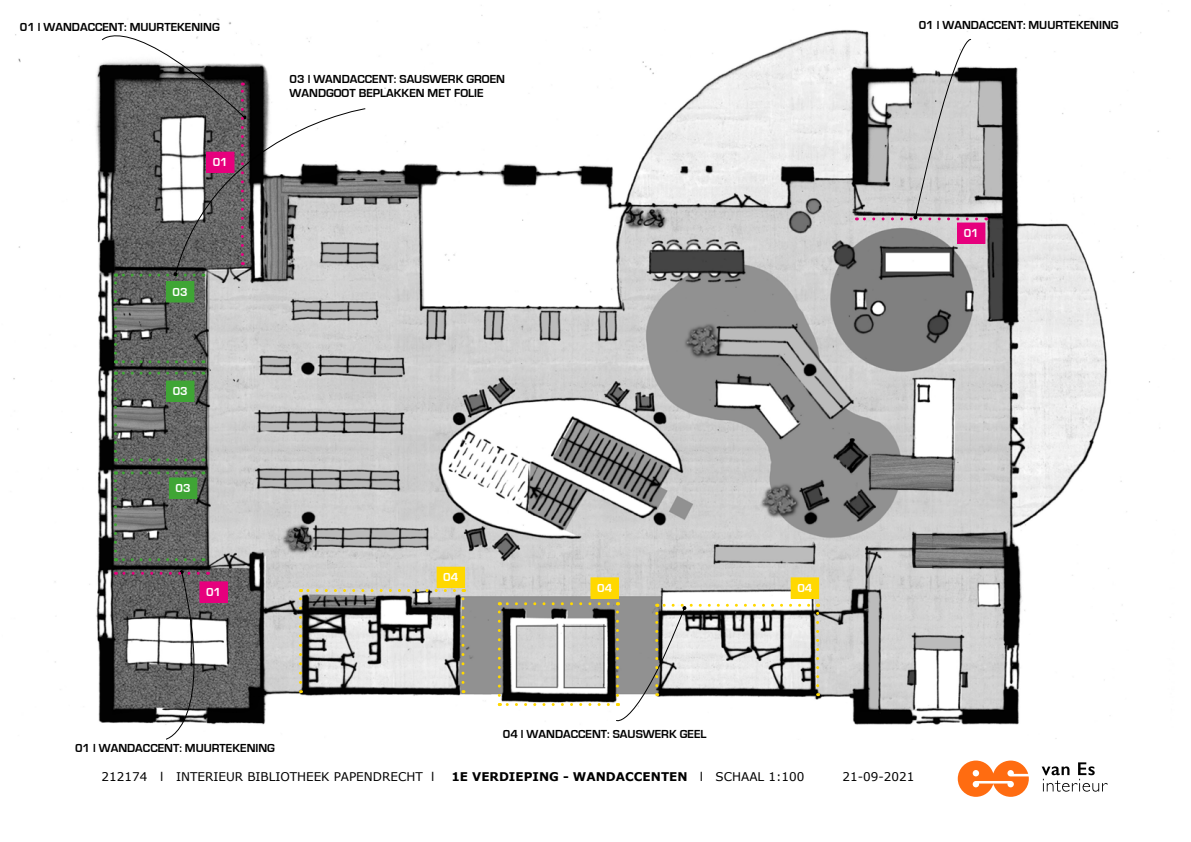
<style>
.page{position:relative;width:1191px;height:842px;background:#fff}
.page>*{position:absolute;margin:0;border:0;box-sizing:border-box;transform-origin:0 0}
.t1{font:700 12px/14.4px "Eurostile";color:#000}
.t2{font:12px "Verdana";color:#000}
.t3{font:700 12px "Verdana";color:#000}
.t4{font:700 12px "Eurostile";color:#fff}
.s1{font-weight:400}
</style>
<div class="page">
<svg style="left:1041px;top:762px;width:66px;height:30px"></svg>
<svg style="left:957px;top:760px;width:71px;height:37px"></svg>
<img style="left:13px;top:5px;width:1158px;height:734px">
<div style="left:200px;top:582px;width:27px;height:20px;background:#e6007d"></div>
<div style="left:199px;top:581px;width:29px;height:22px;border:1px solid #e6007d"></div>
<div style="left:169px;top:478px;width:28px;height:20px;background:#3fa535"></div>
<div style="left:169px;top:477px;width:28px;height:22px;border:1px solid #3fa535"></div>
<div style="left:957px;top:223px;width:28px;height:20px;background:#e6007d"></div>
<div style="left:957px;top:223px;width:28px;height:21px;border:1px solid #e6007d"></div>
<div style="left:591px;top:578px;width:27px;height:20px;background:#ffd800"></div>
<div style="left:590px;top:577px;width:29px;height:22px;border:1px solid #ffd800"></div>
<div style="left:437px;top:567px;width:27px;height:20px;background:#ffd800"></div>
<div style="left:436px;top:567px;width:29px;height:21px;border:1px solid #ffd800"></div>
<div style="left:791px;top:578px;width:27px;height:20px;background:#ffd800"></div>
<div style="left:790px;top:577px;width:29px;height:22px;border:1px solid #ffd800"></div>
<svg style="left:856px;top:30px;width:120px;height:190px"></svg>
<svg style="left:115px;top:570px;width:102px;height:170px"></svg>
<svg style="left:461px;top:589px;width:3px;height:93px"></svg>
<svg style="left:816px;top:604px;width:3px;height:82px"></svg>
<svg style="left:498px;top:602px;width:110px;height:93px;background:#b2b1ae"></svg>
<svg style="left:615px;top:602px;width:193px;height:130px"></svg>
<svg style="left:499px;top:703px;width:109px;height:3px"></svg>
<svg style="left:299px;top:589px;width:155px;height:93px;background:#a6a5a3"></svg>
<svg style="left:115px;top:360px;width:79px;height:3px"></svg>
<svg style="left:115px;top:458px;width:79px;height:3px"></svg>
<svg style="left:114px;top:372px;width:80px;height:79px;background:#636f62"></svg>
<svg style="left:115px;top:558px;width:79px;height:3px"></svg>
<svg style="left:114px;top:471px;width:80px;height:80px;background:#646e63"></svg>
<svg style="left:101px;top:9px;width:265px;height:344px"></svg>
<p class="t1" style="left:20px;top:20px;width:201px">01 l WANDACCENT: MUURTEKENING</p>
<p class="t1" style="left:918px;top:18px;width:201px">01 l WANDACCENT: MUURTEKENING</p>
<p class="t4" style="left:213px;top:156px;width:17px">01</p>
<p class="t4" style="left:173px;top:285px;width:17px">03</p>
<p class="t4" style="left:173px;top:385px;width:17px">03</p>
<p class="t4" style="left:176px;top:482px;width:17px">03</p>
<p class="t4" style="left:206px;top:585px;width:17px">01</p>
<p class="t1" style="left:290px;top:72px;width:217px">03 l WANDACCENT: SAUSWERK GROEN<br>WANDGOOT BEPLAKKEN MET FOLIE</p>
<p class="t4" style="left:443px;top:571px;width:17px">04</p>
<p class="t4" style="left:597px;top:581px;width:17px">04</p>
<p class="t4" style="left:797px;top:581px;width:17px">04</p>
<p class="t4" style="left:963px;top:227px;width:17px">01</p>
<p class="t1" style="left:75px;top:741px;width:201px">01 l WANDACCENT: MUURTEKENING</p>
<p class="t1" style="left:503px;top:727px;width:205px">04 l WANDACCENT: SAUSWERK GEEL</p>
<p class="t2" style="left:102px;top:769px;width:334px">212174 l INTERIEUR BIBLIOTHEEK PAPENDRECHT l</p>
<p class="t3" style="left:451px;top:768px;width:354px">1E VERDIEPING - WANDACCENTEN <span class="s1">l SCHAAL 1:100</span></p>
<p class="t2" style="left:842px;top:769px;width:73px">21-09-2021</p>
</div>
